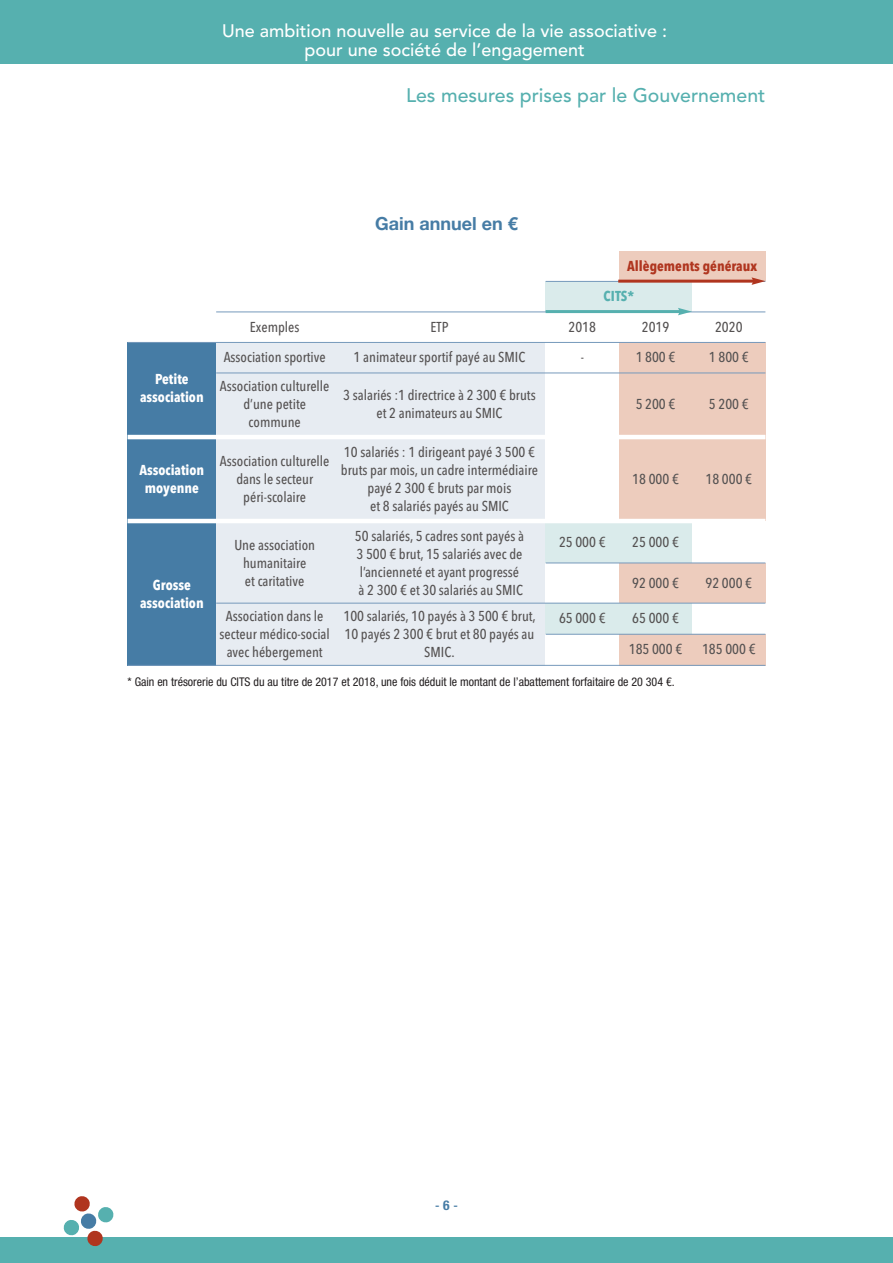
<style>
.page{position:relative;width:893px;height:1263px;background:#fff}
.page>*{position:absolute;margin:0;border:0;box-sizing:border-box;transform-origin:0 0}
.t1{font:500 19.5px "Avenir";color:#56b0af}
.t2{font:500 18px/19.5px "Avenir";color:#fff;text-align:center}
.t3{font:700 18px "Helvetica Neue";color:#467ca5}
.t4{font:500 14.25px/18px "Avenir Next Condensed";color:#555252;text-align:center}
.t5{font:700 14.25px/18px "Avenir Next Condensed";color:#fff;text-align:center}
.t6{font:700 14.25px "Avenir Next Condensed";color:#b0351f}
.t7{font:700 14.25px "Avenir Next Condensed";color:#56b0af}
.t8{font:13.5px "Helvetica";color:#467ca5}
.t9{font:condensed 12px "Helvetica Neue LT Pro";color:#231f20}
.s1{font-family:"Helvetica Neue";font-weight:700;font-stretch:condensed}
</style>
<div class="page">
<div style="left:0;top:1237px;width:893px;height:26px;background:#56b0af"></div>
<div style="left:0;top:0;width:893px;height:64px;background:#56b0af"></div>
<svg style="left:63px;top:1196px;width:51px;height:51px"></svg>
<div style="left:619px;top:251px;width:146px;height:30px;background:#edccbd"></div>
<div style="left:546px;top:281px;width:146px;height:31px;background:#daebeb"></div>
<div style="left:128px;top:342px;width:88px;height:95px;background:#467ca5"></div>
<div style="left:216px;top:342px;width:117px;height:31px;background:#e7ecf2"></div>
<div style="left:333px;top:342px;width:213px;height:31px;background:#e7ecf2"></div>
<div style="left:619px;top:342px;width:73px;height:31px;background:#edccbd"></div>
<div style="left:692px;top:342px;width:73px;height:31px;background:#edccbd"></div>
<div style="left:216px;top:373px;width:117px;height:64px;background:#e7ecf2"></div>
<div style="left:333px;top:373px;width:213px;height:64px;background:#e7ecf2"></div>
<div style="left:619px;top:373px;width:73px;height:64px;background:#edccbd"></div>
<div style="left:692px;top:373px;width:73px;height:64px;background:#edccbd"></div>
<div style="left:128px;top:437px;width:88px;height:84px;background:#467ca5"></div>
<div style="left:216px;top:437px;width:117px;height:84px;background:#e7ecf2"></div>
<div style="left:333px;top:437px;width:213px;height:84px;background:#e7ecf2"></div>
<div style="left:619px;top:437px;width:73px;height:84px;background:#edccbd"></div>
<div style="left:692px;top:437px;width:73px;height:84px;background:#edccbd"></div>
<div style="left:128px;top:521px;width:88px;height:144px;background:#467ca5"></div>
<div style="left:216px;top:521px;width:117px;height:82px;background:#e7ecf2"></div>
<div style="left:333px;top:521px;width:213px;height:82px;background:#e7ecf2"></div>
<div style="left:546px;top:521px;width:73px;height:42px;background:#daebeb"></div>
<div style="left:619px;top:521px;width:73px;height:42px;background:#daebeb"></div>
<div style="left:619px;top:563px;width:73px;height:40px;background:#edccbd"></div>
<div style="left:692px;top:563px;width:73px;height:40px;background:#edccbd"></div>
<div style="left:216px;top:603px;width:117px;height:62px;background:#e7ecf2"></div>
<div style="left:333px;top:603px;width:213px;height:62px;background:#e7ecf2"></div>
<div style="left:546px;top:603px;width:73px;height:31px;background:#daebeb"></div>
<div style="left:619px;top:603px;width:73px;height:31px;background:#daebeb"></div>
<div style="left:619px;top:634px;width:73px;height:32px;background:#edccbd"></div>
<div style="left:692px;top:634px;width:73px;height:32px;background:#edccbd"></div>
<hr style="left:546px;top:281px;width:219px;height:1px;background:#7699bb">
<hr style="left:216px;top:312px;width:549px;height:1px;background:#7699bb">
<hr style="left:128px;top:342px;width:637px;height:1px;background:#7699bb">
<hr style="left:216px;top:373px;width:549px;height:1px;background:#7699bb">
<hr style="left:128px;top:435px;width:637px;height:4px;background:#fff">
<hr style="left:128px;top:519px;width:637px;height:4px;background:#fff">
<hr style="left:546px;top:563px;width:219px;height:1px;background:#7699bb">
<hr style="left:216px;top:603px;width:549px;height:1px;background:#7699bb">
<hr style="left:546px;top:634px;width:219px;height:1px;background:#7699bb">
<hr style="left:128px;top:665px;width:637px;height:1px;background:#7699bb">
<hr style="left:618px;top:280px;width:136px;height:3px;background:#b0351f">
<svg style="left:751px;top:277px;width:14px;height:8px"></svg>
<hr style="left:546px;top:310px;width:135px;height:3px;background:#56b0af">
<svg style="left:678px;top:308px;width:14px;height:7px"></svg>
<p class="t2" style="left:222px;top:20px;width:447px">Une ambition nouvelle au service de la vie associative : pour une société de l’engagement</p>
<h1 class="t1" style="left:406px;top:78px;width:361px">Les mesures prises par le Gouvernement</h1>
<p class="t3" style="left:375px;top:213px;width:144px">Gain annuel en €</p>
<p class="t6" style="left:627px;top:257px;width:132px">Allègements généraux</p>
<p class="t7" style="left:604px;top:287px;width:32px">CITS*</p>
<p class="t5" style="left:140px;top:370px;width:65px">Petite association</p>
<p class="t4" style="left:250px;top:318px;width:51px">Exemples</p>
<p class="t4" style="left:430px;top:318px;width:19px">ETP</p>
<p class="t4" style="left:569px;top:318px;width:29px">2018</p>
<p class="t4" style="left:642px;top:318px;width:29px">2019</p>
<p class="t4" style="left:715px;top:318px;width:29px">2020</p>
<p class="t4" style="left:224px;top:348px;width:104px">Association sportive</p>
<p class="t4" style="left:354px;top:348px;width:173px">1 animateur sportif payé au SMIC</p>
<p class="t4" style="left:581px;top:348px;width:5px">-</p>
<p class="t4" style="left:636px;top:348px;width:41px">1800€</p>
<p class="t4" style="left:709px;top:348px;width:41px">1800€</p>
<p class="t4" style="left:220px;top:377px;width:111px">Association culturelle d’une petite commune</p>
<p class="t4" style="left:343px;top:386px;width:194px">3 salariés :1 directrice à 2 300 € bruts et 2 animateurs au SMIC</p>
<p class="t4" style="left:636px;top:395px;width:41px">5200€</p>
<p class="t4" style="left:709px;top:395px;width:41px">5200€</p>
<p class="t5" style="left:139px;top:460px;width:66px">Association moyenne</p>
<p class="t4" style="left:220px;top:451px;width:111px">Association culturelle dans le secteur péri-scolaire</p>
<p class="t4" style="left:341px;top:442px;width:199px">10 salariés : 1 dirigeant payé 3 500 € bruts par mois, un cadre intermédiaire payé 2 300 € bruts par mois<br>et 8 salariés payés au SMIC</p>
<p class="t4" style="left:632px;top:469px;width:48px">18 000 €</p>
<p class="t4" style="left:705px;top:469px;width:48px">18 000 €</p>
<p class="t5" style="left:140px;top:575px;width:65px">Grosse association</p>
<p class="t4" style="left:234px;top:535px;width:82px">Une association humanitaire<br>et caritative</p>
<p class="t4" style="left:355px;top:526px;width:171px;text-align:left">50 salariés, 5 cadres sont payés à<br>3 500 € brut, 15 salariés avec de l’ancienneté et ayant progressé<br>à 2 300 € et 30 salariés au SMIC</p>
<p class="t4" style="left:559px;top:533px;width:48px">25 000 €</p>
<p class="t4" style="left:632px;top:533px;width:48px">25 000 €</p>
<p class="t4" style="left:632px;top:573px;width:48px">92 000 €</p>
<p class="t4" style="left:705px;top:573px;width:48px">92 000 €</p>
<p class="t4" style="left:220px;top:607px;width:112px">Association dans le secteur médico-social avec hébergement</p>
<p class="t4" style="left:343px;top:607px;width:194px">100 salariés, 10 payés à 3 500 € brut,<br>10 payés 2 300 € brut et 80 payés au<br>SMIC.</p>
<p class="t4" style="left:559px;top:609px;width:48px">65 000 €</p>
<p class="t4" style="left:629px;top:603px;width:55px;line-height:31px;text-align:left">65 000 €<br>185 000 €</p>
<p class="t4" style="left:702px;top:640px;width:55px">185 000 €</p>
<p class="t9" style="left:128px;top:677px;width:549px">* Gain en trésorerie du CITS du au titre de 2017 et 2018, une fois déduit le montant de l’abattement forfaitaire de 20 304 €.</p>
<p class="t8" style="left:435px;top:1197px;width:24px">-<span class="s1">6</span>-</p>
</div>
